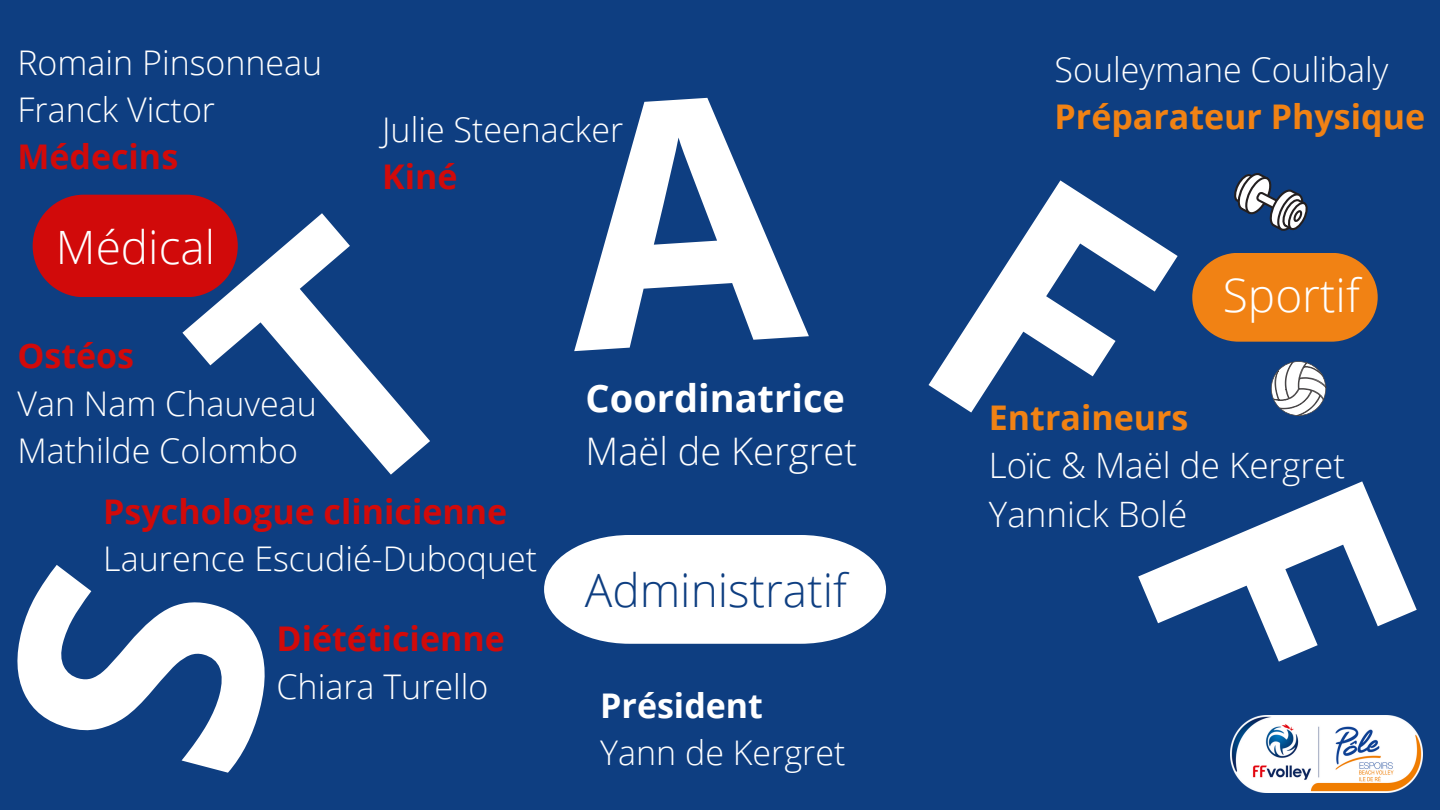
<style>
.page{position:relative;width:1440px;height:810px;background:#0e3e81}
.page>*{position:absolute;margin:0;border:0;box-sizing:border-box;transform-origin:0 0}
.t1{font:300 46px "Open Sans";color:#fff}
.t2{font:300 46px "Open Sans";color:#0e3e81}
.t3{font:700 38px/52.5px "Open Sans";color:#fff}
.t4{font:300 35px/48.8px "Open Sans";color:#fff}
.t5{font:300 34px "Open Sans";color:#fff}
.t6{font:700 34px "Open Sans";color:#d10a0a}
.t7{font:700 34px "Open Sans";color:#f18214}
.t8{font:700 34px "Open Sans";color:#fff}
.s1{font-weight:300}
</style>
<div class="page">
<div style="left:33px;top:195px;width:205px;height:102px;background:#d10a0a;border-radius:51px"></div>
<svg style="left:1192px;top:253px;width:186px;height:89px;background:#d77a20"></svg>
<svg style="left:544px;top:535px;width:342px;height:109px;background:#e4e9f0"></svg>
<svg style="left:1234px;top:173px;width:74px;height:58px"></svg>
<img style="left:1230px;top:715px;width:192px;height:77px">
<svg style="left:1271px;top:361px;width:55px;height:55px"></svg>
<p class="t5" style="left:17px;top:38px;width:306px">Romain Pinsonneau</p>
<h2 class="t5" style="left:17px;top:86px;width:199px">Franck Victor</h2>
<p class="t6" style="left:17px;top:133px;width:162px">Médecins</p>
<p class="t1" style="left:56px;top:214px;width:161px">Médical</p>
<p class="t6" style="left:17px;top:332px;width:118px">Ostéos</p>
<p class="t5" style="left:17px;top:379px;width:301px">Van Nam Chauveau</p>
<p class="t5" style="left:17px;top:427px;width:282px">Mathilde Colombo</p>
<h3 class="t5" style="left:382px;top:106px;width:243px">Julie Steenacker</h3>
<p class="t6" style="left:382px;top:153px;width:77px">Kiné</p>
<p class="t3" style="left:586px;top:371px;width:273px">Coordinatrice<br><span class="s1">Maël de Kergret</span></p>
<p class="t6" style="left:103px;top:487px;width:405px">Psychologue clinicienne</p>
<p class="t5" style="left:103px;top:535px;width:435px">Laurence Escudié-Duboquet</p>
<p class="t6" style="left:277px;top:615px;width:230px">Diététicienne</p>
<p class="t5" style="left:277px;top:662px;width:213px">Chiara Turello</p>
<h1 class="t2" style="left:585px;top:558px;width:264px">Administratif</h1>
<p class="t8" style="left:600px;top:681px;width:164px">Président</p>
<p class="t5" style="left:600px;top:729px;width:247px">Yann de Kergret</p>
<p class="t5" style="left:1055px;top:46px;width:335px">Souleymane Coulibaly</p>
<p class="t7" style="left:1055px;top:93px;width:372px">Préparateur Physique</p>
<h1 class="t1" style="left:1223px;top:263px;width:138px">Sportif</h1>
<p class="t7" style="left:989px;top:393px;width:201px">Entraineurs</p>
<p class="t4" style="left:989px;top:440px;width:358px">Loïc &amp; Maël de Kergret<br>Yannick Bolé</p>
</div>
